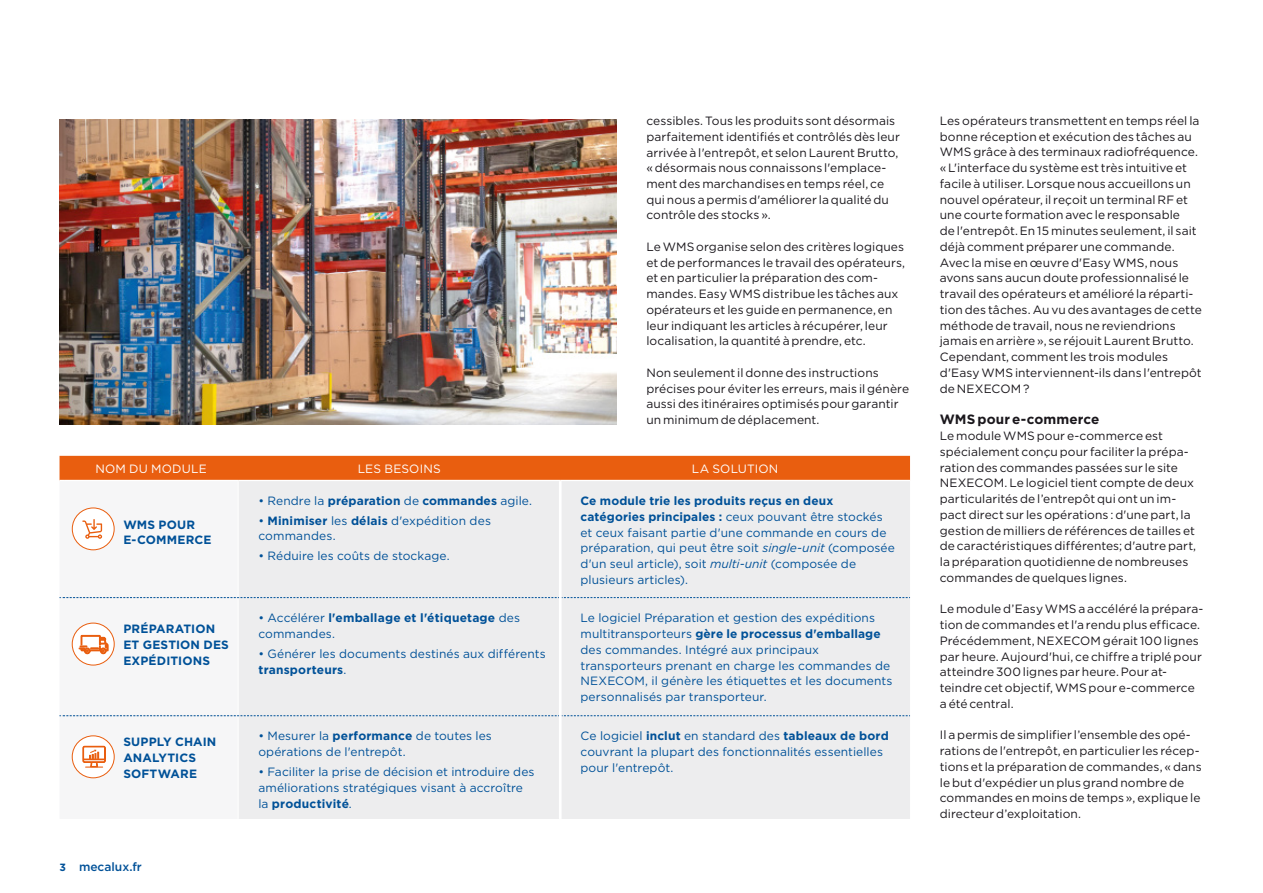
<style>
.page{position:relative;width:1263px;height:893px;background:#fff}
.page>*{position:absolute;margin:0;border:0;box-sizing:border-box;transform-origin:0 0}
.t1{font:700 13.5px "Gotham";letter-spacing:.005em;color:#1a171c}
.t2{font:12px/15.8px "Gotham";letter-spacing:.005em;color:#1a171c}
.t3{font:12px/15.8px "Gotham";letter-spacing:.005em;color:#005198}
.t4{font:700 12px/15.8px "Gotham";letter-spacing:.015em;color:#005198}
.t5{font:12px "Gotham";letter-spacing:.015em;color:#fff}
.t6{font:500 12px "Gotham";color:#005198}
.s1{font-weight:400}
.s2{font-weight:700}
.s3{font-style:italic}
.s4{font-weight:700;font-size:10.5px}
</style>
<div class="page">
<img style="left:60px;top:120px;width:557px;height:304px">
<div style="left:60px;top:507px;width:178px;height:272px;background:#f6f6f7"></div>
<div style="left:239px;top:481px;width:671px;height:338px;background:#ededee"></div>
<svg style="left:60px;top:597px;width:850px;height:1px"></svg>
<svg style="left:60px;top:715px;width:850px;height:1px"></svg>
<div style="left:60px;top:456px;width:850px;height:24px;background:#e95e0f"></div>
<hr style="left:559px;top:481px;width:3px;height:117px;background:#fff">
<hr style="left:559px;top:598px;width:3px;height:118px;background:#fff">
<hr style="left:559px;top:716px;width:3px;height:103px;background:#fff">
<div style="left:72px;top:736px;width:42px;height:42px;background:#fff;border-radius:50%"></div>
<div style="left:72px;top:736px;width:42px;height:42px;border:1px solid #e95e0f;border-radius:50%"></div>
<svg style="left:82px;top:746px;width:24px;height:22px"></svg>
<div style="left:72px;top:508px;width:42px;height:42px;background:#fff;border-radius:50%"></div>
<div style="left:72px;top:508px;width:42px;height:42px;border:1px solid #e95e0f;border-radius:50%"></div>
<svg style="left:82px;top:519px;width:20px;height:20px"></svg>
<div style="left:72px;top:623px;width:42px;height:42px;background:#fff;border-radius:50%"></div>
<div style="left:72px;top:623px;width:42px;height:42px;border:1px solid #e95e0f;border-radius:50%"></div>
<svg style="left:79px;top:635px;width:29px;height:19px"></svg>
<p class="t2" style="left:646px;top:113px;width:255px">cessibles. Tous les produits sont désormais parfaitement identifiés et contrôlés dès leur arrivée à l'entrepôt, et selon Laurent Brutto, « désormais nous connaissons l'emplace&shy;ment des marchandises en temps réel, ce qui nous a permis d'améliorer la qualité du contrôle des stocks ».</p>
<p class="t2" style="left:646px;top:239px;width:260px">Le WMS organise selon des critères logiques et de performances le travail des opérateurs, et en particulier la préparation des com&shy;mandes. Easy WMS distribue les tâches aux opérateurs et les guide en permanence, en leur indiquant les articles à récupérer, leur localisation, la quantité à prendre, etc.</p>
<p class="t2" style="left:646px;top:365px;width:264px">Non seulement il donne des instructions précises pour éviter les erreurs, mais il génère aussi des itinéraires optimisés pour garantir un minimum de déplacement.</p>
<p class="t5" style="left:95px;top:461px;width:113px">NOM DU MODULE</p>
<p class="t5" style="left:358px;top:461px;width:84px">LES BESOINS</p>
<p class="t5" style="left:692px;top:461px;width:88px">LA SOLUTION</p>
<p class="t4" style="left:258px;top:493px;width:275px"><span class="s1">• Rendre la</span> préparation <span class="s1">de</span> commandes <span class="s1">agile.</span></p>
<p class="t3" style="left:258px;top:513px;width:234px;line-height:15px">• <span class="s2">Minimiser</span> les <span class="s2">délais</span> d'expédition des commandes.</p>
<p class="t3" style="left:258px;top:548px;width:193px">• Réduire les coûts de stockage.</p>
<p class="t3" style="left:580px;top:493px;width:316px"><span class="s2">Ce module trie les produits reçus en deux catégories principales :</span> ceux pouvant être stockés et ceux faisant partie d'une commande en cours de préparation, qui peut être soit <span class="s3">single-unit</span> (composée d'un seul article), soit <span class="s3">multi-unit</span> (composée de plusieurs articles).</p>
<p class="t4" style="left:123px;top:516px;width:90px">WMS POUR<br>E-COMMERCE</p>
<p class="t4" style="left:123px;top:621px;width:107px">PRÉPARATION<br>ET GESTION DES<br>EXPÉDITIONS</p>
<p class="t4" style="left:123px;top:734px;width:95px">SUPPLY CHAIN<br>ANALYTICS<br>SOFTWARE</p>
<p class="t6" style="left:60px;top:859px;width:84px"><span class="s4">3</span> mecalux.fr</p>
<p class="t4" style="left:258px;top:610px;width:263px"><span class="s1">• Accélérer</span> l'emballage et l'étiquetage <span class="s1">des commandes.</span></p>
<p class="t3" style="left:258px;top:646px;width:289px">• Générer les documents destinés aux différents <span class="s2">transporteurs</span>.</p>
<p class="t3" style="left:258px;top:728px;width:235px">• Mesurer la <span class="s2">performance</span> de toutes les opérations de l'entrepôt.</p>
<p class="t3" style="left:258px;top:764px;width:278px">• Faciliter la prise de décision et introduire des améliorations stratégiques visant à accroître la <span class="s2">productivité</span>.</p>
<p class="t3" style="left:580px;top:610px;width:313px">Le logiciel Préparation et gestion des expéditions multitransporteurs <span class="s2">gère le processus d'emballage </span>des commandes. Intégré aux principaux transporteurs prenant en charge les commandes de NEXECOM, il génère les étiquettes et les documents personnalisés par transporteur.</p>
<p class="t3" style="left:580px;top:728px;width:310px">Ce logiciel <span class="s2">inclut</span> en standard des <span class="s2">tableaux de bord </span>couvrant la plupart des fonctionnalités essentielles pour l'entrepôt.</p>
<p class="t2" style="left:940px;top:113px;width:264px">Les opérateurs transmettent en temps réel la bonne réception et exécution des tâches au WMS grâce à des terminaux radiofréquence. « L'interface du système est très intuitive et facile à utiliser. Lorsque nous accueillons un nouvel opérateur, il reçoit un terminal RF et une courte formation avec le responsable<br>de l'entrepôt. En 15 minutes seulement, il sait déjà comment préparer une commande.<br>Avec la mise en œuvre d'Easy WMS, nous avons sans aucun doute professionnalisé le travail des opérateurs et amélioré la réparti&shy;tion des tâches. Au vu des avantages de cette méthode de travail, nous ne reviendrions jamais en arrière », se réjouit Laurent Brutto.<br>Cependant, comment les trois modules d'Easy WMS interviennent-ils dans l'entrepôt de NEXECOM ?</p>
<p class="t1" style="left:940px;top:411px;width:161px">WMS pour e-commerce</p>
<p class="t2" style="left:940px;top:428px;width:258px">Le module WMS pour e-commerce est spécialement conçu pour faciliter la prépa&shy;ration des commandes passées sur le site NEXECOM. Le logiciel tient compte de deux particularités de l’entrepôt qui ont un im&shy;pact direct sur les opérations : d'une part, la gestion de milliers de références de tailles et de caractéristiques différentes; d'autre part, la préparation quotidienne de nombreuses commandes de quelques lignes.</p>
<p class="t2" style="left:940px;top:601px;width:265px">Le module d’Easy WMS a accéléré la prépara&shy;tion de commandes et l'a rendu plus efficace.<br>Précédemment, NEXECOM gérait 100 lignes par heure. Aujourd'hui, ce chiffre a triplé pour atteindre 300 lignes par heure. Pour at&shy;teindre cet objectif, WMS pour e-commerce a été central.</p>
<p class="t2" style="left:940px;top:727px;width:263px">Il a permis de simplifier l’ensemble des opé&shy;rations de l'entrepôt, en particulier les récep&shy;tions et la préparation de commandes, « dans le but d'expédier un plus grand nombre de commandes en moins de temps », explique le directeur d’exploitation.</p>
</div>
